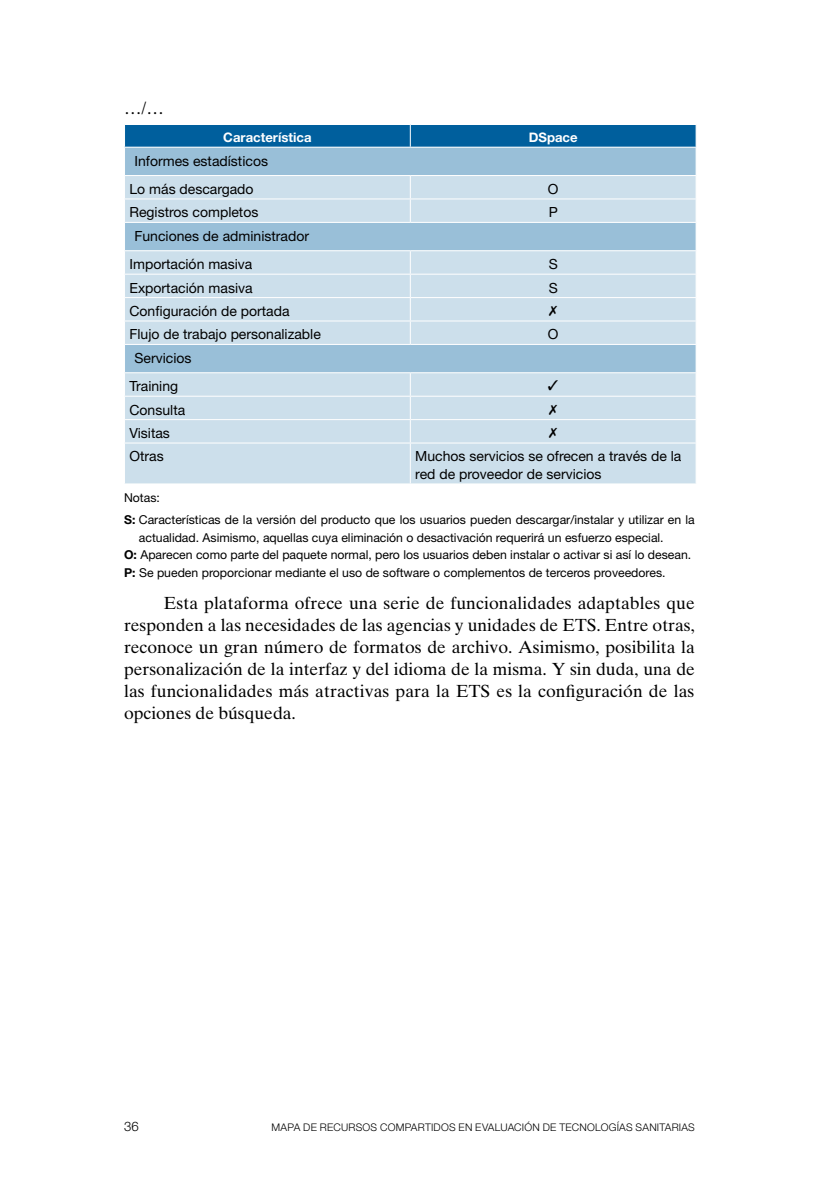
<style>
.page{position:relative;width:819px;height:1191px;background:#fff}
.page>*{position:absolute;margin:0;border:0;box-sizing:border-box;transform-origin:0 0}
._06_Texto_General{font:17.5px/21.9px "Times Ten";letter-spacing:.01em;color:#000;text-align:justify}
._11_Tabla_Texto{font:14px/17.5px "Helvetica Neue";color:#000}
._10_Tabla_Cabecera{font:700 13.12px "Helvetica Neue";color:#fff}
.t1{font:300 13.12px "Helvetica Neue";color:#000}
._11_Tabla_fuente{font:12.25px/17.5px "Helvetica Neue";color:#000}
.t2{font:300 10.5px "Helvetica Neue";letter-spacing:.02em;color:#000}
.s1{font-weight:700}
</style>
<div class="page">
<div style="left:125px;top:443px;width:570px;height:40px;background:#ccdfeb"></div>
<hr style="left:410px;top:443px;width:1px;height:40px;background:#fff">
<svg style="left:124px;top:124px;width:572px;height:318px;background:#b3cfe1"></svg>
<p class="_06_Texto_General" style="left:124px;top:97px;width:41px">…/…</p>
<p class="_10_Tabla_Cabecera" style="left:223px;top:129px;width:90px">Característica</p>
<p class="_10_Tabla_Cabecera" style="left:528px;top:129px;width:50px">DSpace</p>
<p class="_11_Tabla_Texto" style="left:134px;top:152px;width:135px">Informes estadísticos</p>
<p class="_11_Tabla_Texto" style="left:129px;top:180px;width:126px">Lo más descargado</p>
<p class="_11_Tabla_Texto" style="left:548px;top:180px;width:12px">O</p>
<p class="_11_Tabla_Texto" style="left:129px;top:203px;width:130px">Registros completos</p>
<p class="_11_Tabla_Texto" style="left:548px;top:203px;width:11px">P</p>
<p class="_11_Tabla_Texto" style="left:134px;top:227px;width:176px">Funciones de administrador</p>
<p class="_11_Tabla_Texto" style="left:129px;top:255px;width:124px">Importación masiva</p>
<p class="_11_Tabla_Texto" style="left:548px;top:255px;width:11px">S</p>
<p class="_11_Tabla_Texto" style="left:129px;top:279px;width:125px">Exportación masiva</p>
<p class="_11_Tabla_Texto" style="left:548px;top:279px;width:11px">S</p>
<p class="_11_Tabla_Texto" style="left:129px;top:302px;width:161px">Configuración de portada</p>
<p class="_11_Tabla_Texto" style="left:129px;top:325px;width:193px">Flujo de trabajo personalizable</p>
<p class="_11_Tabla_Texto" style="left:548px;top:325px;width:12px">O</p>
<p class="_11_Tabla_Texto" style="left:134px;top:349px;width:59px">Servicios</p>
<p class="_11_Tabla_Texto" style="left:129px;top:377px;width:50px">Training</p>
<p class="_11_Tabla_Texto" style="left:129px;top:401px;width:57px">Consulta</p>
<p class="_11_Tabla_Texto" style="left:129px;top:424px;width:42px">Visitas</p>
<p class="_11_Tabla_Texto" style="left:129px;top:447px;width:36px">Otras</p>
<p class="_11_Tabla_Texto" style="left:415px;top:447px;width:268px">Muchos servicios se ofrecen a través de la red de proveedor de servicios</p>
<p class="_11_Tabla_fuente" style="left:124px;top:488px;width:37px">Notas:</p>
<p class="_11_Tabla_fuente" style="left:139px;top:511px;width:557px;text-indent:-15px"><span class="s1">S:</span> Características de la versión del producto que los usuarios pueden descargar/instalar y utilizar en la actualidad. Asimismo, aquellas cuya eliminación o desactivación requerirá un esfuerzo especial.</p>
<p class="_11_Tabla_fuente" style="left:124px;top:546px;width:568px"><span class="s1">O:</span> Aparecen como parte del paquete normal, pero los usuarios deben instalar o activar si así lo desean.</p>
<p class="_11_Tabla_fuente" style="left:124px;top:563px;width:543px"><span class="s1">P:</span> Se pueden proporcionar mediante el uso de software o complementos de terceros proveedores.</p>
<p class="_06_Texto_General" style="left:124px;top:592px;width:572px;text-indent:40px">Esta plataforma ofrece una serie de funcionalidades adaptables que responden a las necesidades de las agencias y unidades de ETS. Entre otras, reconoce un gran número de formatos de archivo. Asimismo, posibilita la personalización de la interfaz y del idioma de la misma. Y sin duda, una de las funcionalidades más atractivas para la ETS es la configuración de las opciones de búsqueda.</p>
<p class="t1" style="left:124px;top:1118px;width:16px">36</p>
<p class="t2" style="left:271px;top:1121px;width:425px">MAPA DE RECURSOS COMPARTIDOS EN EVALUACIÓN DE TECNOLOGÍAS SANITARIAS</p>
</div>
